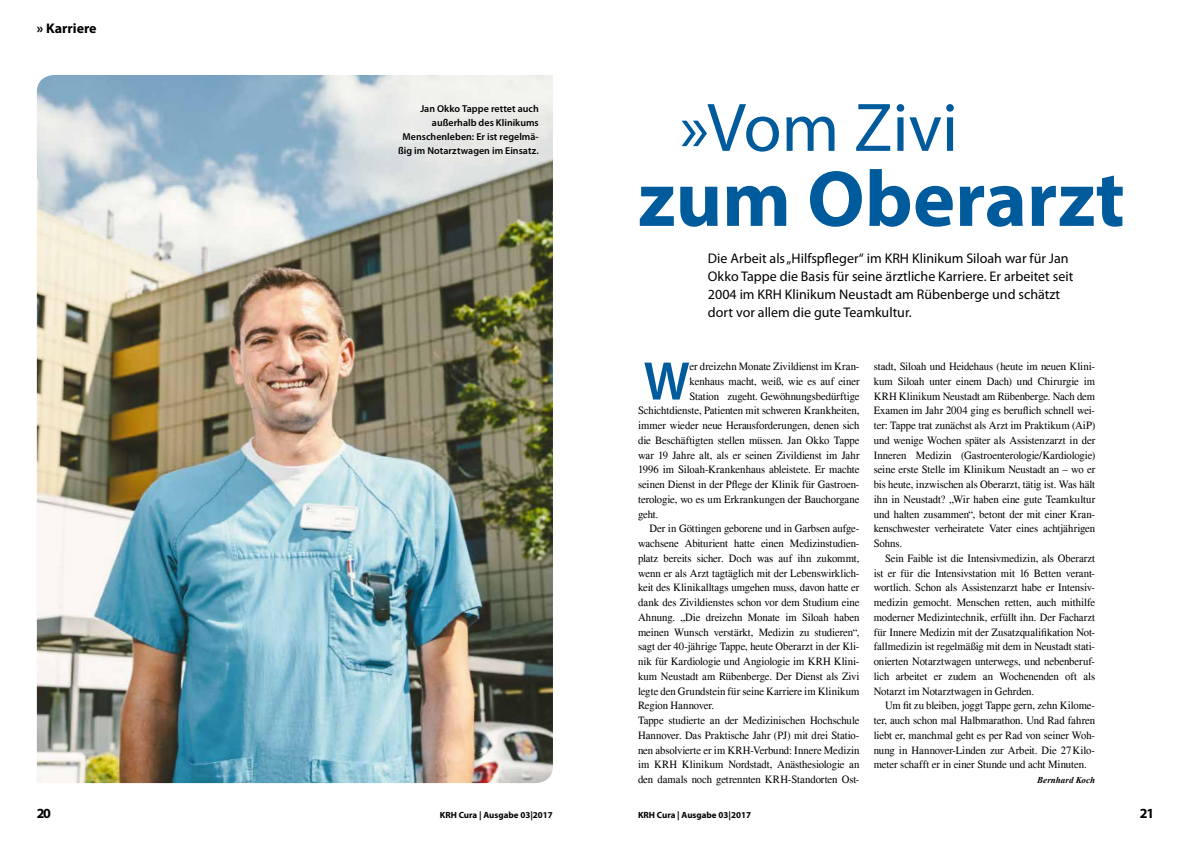
<style>
.page{position:relative;width:1191px;height:842px;background:#fff}
.page>*{position:absolute;margin:0;border:0;box-sizing:border-box;transform-origin:0 0}
.t1{font:700 80px "Myriad Pro";color:#005b9d}
.t2{font:69.3px "Myriad Pro";color:#005b9d}
.t3{font:600 54.8px "Myriad Pro";color:#005b9d}
.t4{font:14px/18px "Myriad Pro";color:#000}
.t5{font:700 14px "Myriad Pro";color:#000}
.t6{font:11px/14.7px "Times";letter-spacing:-.005em;color:#000;text-align:justify}
.t7{font:600 10px/14px "Myriad Pro";color:#000;text-align:right}
.t8{font:700 9px "Myriad Pro";color:#000}
.t9{font:italic 700 9px "Times New Roman";letter-spacing:.005em;color:#000}
</style>
<div class="page">
<img style="left:37px;top:75px;width:516px;height:708px">
<p class="t5" style="left:37px;top:19px;width:61px">» Karriere</p>
<p class="t7" style="left:398px;top:102px;width:142px">Jan Okko Tappe rettet auch außerhalb des Klinikums<br>Menschenleben: Er ist regelmä&shy;ßig im Notarztwagen im Einsatz.</p>
<h2 class="t2" style="left:680px;top:85px;width:280px">»Vom Zivi</h2>
<h1 class="t1" style="left:638px;top:147px;width:488px">zum Oberarzt</h1>
<p class="t4" style="left:708px;top:249px;width:367px">Die Arbeit als „Hilfspfleger“ im KRH Klinikum Siloah war für Jan Okko Tappe die Basis für seine ärztliche Karriere. Er arbeitet seit 2004 im KRH Klinikum Neustadt am Rübenberge und schätzt dort vor allem die gute Teamkultur.</p>
<h3 class="t3" style="left:643px;top:346px;width:48px">W</h3>
<p class="t6" style="left:689px;top:359px;width:171px">er dreizehn Monate Zivildienst im Kran-</p>
<p class="t6" style="left:689px;top:374px;width:171px">kenhaus macht, weiß, wie es auf einer</p>
<p class="t6" style="left:689px;top:388px;width:171px">Station zugeht. Gewöhnungsbedürftige</p>
<p class="t6" style="left:638px;top:403px;width:223px">Schichtdienste, Patienten mit schweren Krankheiten,</p>
<p class="t6" style="left:638px;top:418px;width:223px">immer wieder neue Herausforderungen, denen sich</p>
<p class="t6" style="left:638px;top:433px;width:223px">die Beschäftigten stellen müssen. Jan Okko Tappe</p>
<p class="t6" style="left:638px;top:447px;width:223px">war 19 Jahre alt, als er seinen Zivildienst im Jahr</p>
<p class="t6" style="left:638px;top:462px;width:223px">1996 im Siloah-Krankenhaus ableistete. Er machte</p>
<p class="t6" style="left:638px;top:477px;width:223px">seinen Dienst in der Pflege der Klinik für Gastroen-</p>
<p class="t6" style="left:638px;top:492px;width:223px">terologie, wo es um Erkrankungen der Bauchorgane</p>
<p class="t6" style="left:638px;top:506px;width:22px">geht.</p>
<p class="t6" style="left:649px;top:521px;width:212px">Der in Göttingen geborene und in Garbsen aufge-</p>
<p class="t6" style="left:638px;top:536px;width:223px">wachsene Abiturient hatte einen Medizinstudien-</p>
<p class="t6" style="left:638px;top:551px;width:223px">platz bereits sicher. Doch was auf ihn zukommt,</p>
<p class="t6" style="left:638px;top:565px;width:223px">wenn er als Arzt tagtäglich mit der Lebenswirklich-</p>
<p class="t6" style="left:638px;top:580px;width:223px">keit des Klinikalltags umgehen muss, davon hatte er</p>
<p class="t6" style="left:638px;top:595px;width:223px">dank des Zivildienstes schon vor dem Studium eine</p>
<p class="t6" style="left:638px;top:610px;width:223px">Ahnung. „Die dreizehn Monate im Siloah haben</p>
<p class="t6" style="left:638px;top:624px;width:223px">meinen Wunsch verstärkt, Medizin zu studieren“,</p>
<p class="t6" style="left:638px;top:639px;width:223px">sagt der 40-jährige Tappe, heute Oberarzt in der Kli-</p>
<p class="t6" style="left:638px;top:654px;width:223px">nik für Kardiologie und Angiologie im KRH Klini-</p>
<p class="t6" style="left:638px;top:669px;width:223px">kum Neustadt am Rübenberge. Der Dienst als Zivi</p>
<p class="t6" style="left:638px;top:683px;width:223px">legte den Grundstein für seine Karriere im Klinikum</p>
<p class="t6" style="left:638px;top:698px;width:78px">Region Hannover.</p>
<p class="t6" style="left:638px;top:713px;width:223px">Tappe studierte an der Medizinischen Hochschule</p>
<p class="t6" style="left:638px;top:728px;width:223px">Hannover. Das Praktische Jahr (PJ) mit drei Statio-</p>
<p class="t6" style="left:638px;top:742px;width:223px">nen absolvierte er im KRH-Verbund: Innere Medizin</p>
<p class="t6" style="left:638px;top:757px;width:223px">im KRH Klinikum Nordstadt, Anästhesiologie an</p>
<p class="t6" style="left:638px;top:772px;width:223px">den damals noch getrennten KRH-Standorten Ost-</p>
<p class="t6" style="left:873px;top:359px;width:223px">stadt, Siloah und Heidehaus (heute im neuen Klini&shy;kum Siloah unter einem Dach) und Chirurgie im KRH Klinikum Neustadt am Rübenberge. Nach dem Examen im Jahr 2004 ging es beruflich schnell wei&shy;ter: Tappe trat zunächst als Arzt im Praktikum (AiP) und wenige Wochen später als Assistenzarzt in der Inneren Medizin (Gastroenterologie/Kardiologie) seine erste Stelle im Klinikum Neustadt an – wo er bis heute, inzwischen als Oberarzt, tätig ist. Was hält ihn in Neustadt? „Wir haben eine gute Teamkultur und halten zusammen“, betont der mit einer Kran&shy;kenschwester verheiratete Vater eines achtjährigen Sohns.</p>
<p class="t6" style="left:873px;top:551px;width:223px;text-indent:11px">Sein Faible ist die Intensivmedizin, als Oberarzt ist er für die Intensivstation mit 16 Betten verant&shy;wortlich. Schon als Assistenzarzt habe er Intensiv&shy;medizin gemocht. Menschen retten, auch mithilfe moderner Medizintechnik, erfüllt ihn. Der Facharzt für Innere Medizin mit der Zusatzqualifikation Not&shy;fallmedizin ist regelmäßig mit dem in Neustadt stati&shy;onierten Notarztwagen unterwegs, und nebenberuf&shy;lich arbeitet er zudem an Wochenenden oft als Notarzt im Notarztwagen in Gehrden.</p>
<p class="t6" style="left:873px;top:698px;width:223px;text-indent:11px">Um fit zu bleiben, joggt Tappe gern, zehn Kilome&shy;ter, auch schon mal Halbmarathon. Und Rad fahren liebt er, manchmal geht es per Rad von seiner Woh&shy;nung in Hannover-Linden zur Arbeit. Die 27Kilo&shy;meter schafft er in einer Stunde und acht Minuten.</p>
<p class="t9" style="left:1037px;top:774px;width:59px">Bernhard Koch</p>
<p class="t5" style="left:37px;top:804px;width:16px">20</p>
<p class="t8" style="left:440px;top:809px;width:114px">KRH Cura | Ausgabe 03|2017</p>
<p class="t8" style="left:638px;top:809px;width:114px">KRH Cura | Ausgabe 03|2017</p>
<p class="t5" style="left:1140px;top:804px;width:16px">21</p>
</div>
